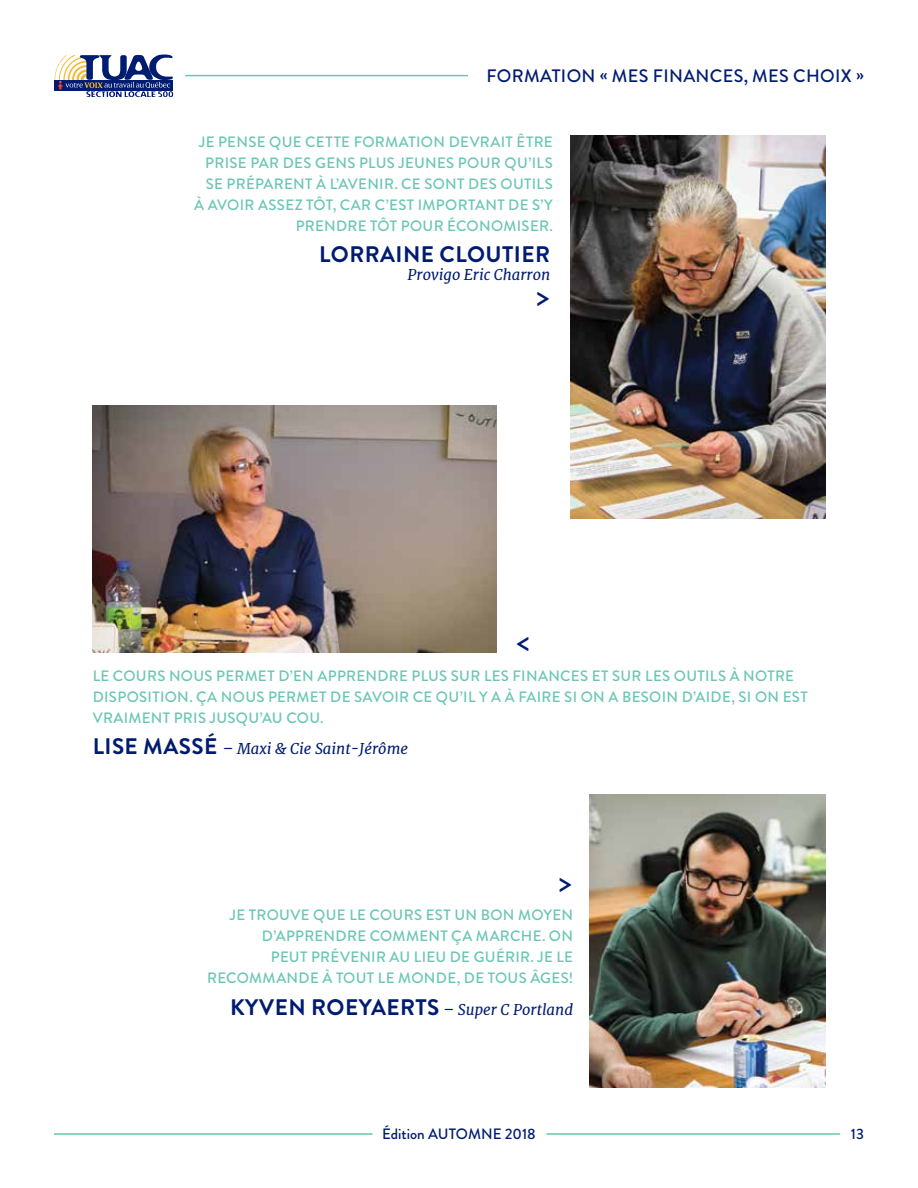
<style>
.page{position:relative;width:918px;height:1188px;background:#fff}
.page>*{position:absolute;margin:0;border:0;box-sizing:border-box;transform-origin:0 0}
.t1{font:500 30px "Brandon Grotesque";color:#001c71}
.t2{font:700 22.5px "Brandon Grotesque";letter-spacing:.02em;color:#001c71}
.t3{font:500 18px "Brandon Grotesque";letter-spacing:.02em;color:#001c71}
.t4{font:500 15px/21px "Brandon Grotesque";letter-spacing:.02em;color:#69c6b4;text-align:right}
.t5{font:italic 15px "Merriweather";color:#001c71}
.t6{font:500 15px "Brandon Grotesque";color:#001c71}
.s1{font-family:"Brandon Grotesque";font-weight:700;font-style:normal;font-size:22.5px}
</style>
<div class="page">
<hr style="left:185px;top:75px;width:283px;height:1px;background:#69c6b4">
<img style="left:590px;top:794px;width:235px;height:293px">
<img style="left:93px;top:405px;width:404px;height:248px">
<img style="left:570px;top:135px;width:255px;height:384px">
<hr style="left:546px;top:1133px;width:294px;height:2px;background:#69c6b4">
<hr style="left:54px;top:1133px;width:319px;height:2px;background:#69c6b4">
<svg style="left:55px;top:54px;width:118px;height:43px"></svg>
<p class="t3" style="left:486px;top:64px;width:379px">FORMATION « MES FINANCES, MES CHOIX »</p>
<p class="t4" style="left:194px;top:132px;width:360px">JE PENSE QUE CETTE FORMATION DEVRAIT ÊTRE PRISE PAR DES GENS PLUS JEUNES POUR QU’ILS SE PRÉPARENT À L’AVENIR. CE SONT DES OUTILS À AVOIR ASSEZ TÔT, CAR C’EST IMPORTANT DE S’Y PRENDRE TÔT POUR ÉCONOMISER.</p>
<h2 class="t2" style="left:319px;top:238px;width:232px">LORRAINE CLOUTIER</h2>
<p class="t5" style="left:408px;top:265px;width:144px">Provigo Eric Charron</p>
<h1 class="t1" style="left:550px;top:323px;width:15px;rotate:-180deg">&lt;</h1>
<h1 class="t1" style="left:516px;top:620px;width:15px">&lt;</h1>
<p class="t4" style="left:93px;top:666px;width:717px;text-align:left">LE COURS NOUS PERMET D’EN APPRENDRE PLUS SUR LES FINANCES ET SUR LES OUTILS À NOTRE<br>DISPOSITION. ÇA NOUS PERMET DE SAVOIR CE QU’IL Y A À FAIRE SI ON A BESOIN D’AIDE, SI ON EST<br>VRAIMENT PRIS JUSQU’AU COU.</p>
<p class="t5" style="left:93px;top:740px;width:317px"><span class="s1">LISE MASSÉ</span> – Maxi &amp; Cie Saint-Jérôme</p>
<h1 class="t1" style="left:572px;top:909px;width:15px;rotate:-180deg">&lt;</h1>
<p class="t4" style="left:207px;top:905px;width:368px">JE TROUVE QUE LE COURS EST UN BON MOYEN D’APPRENDRE COMMENT ÇA MARCHE. ON<br>PEUT PRÉVENIR AU LIEU DE GUÉRIR. JE LE RECOMMANDE À TOUT LE MONDE, DE TOUS ÂGES!</p>
<p class="t5" style="left:230px;top:1000px;width:345px"><span class="s1">KYVEN ROEYAERTS</span> – Super C Portland</p>
<p class="t6" style="left:382px;top:1124px;width:155px">Édition AUTOMNE 2018</p>
<p class="t6" style="left:851px;top:1124px;width:15px">13</p>
</div>
